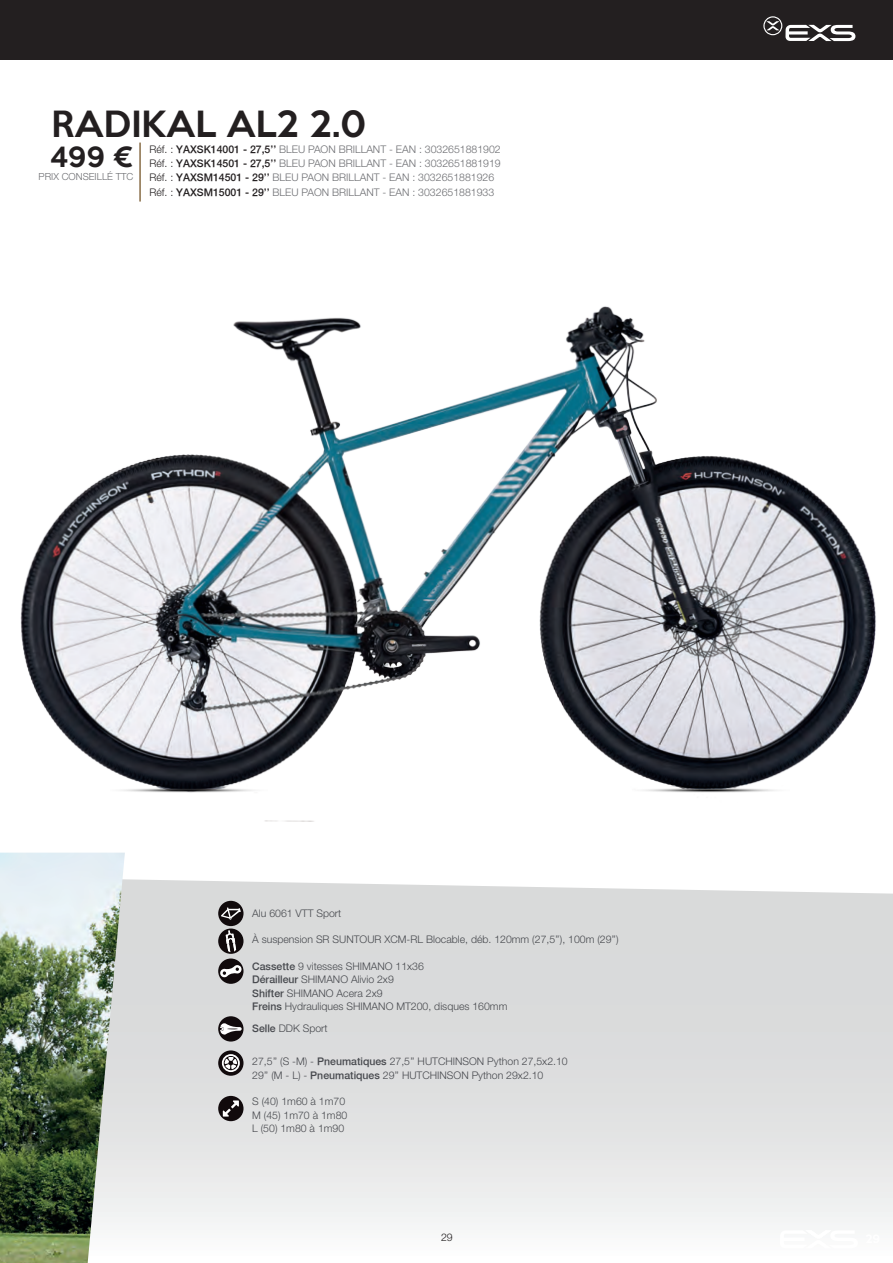
<style>
.page{position:relative;width:893px;height:1263px;background:#fff}
.page>*{position:absolute;margin:0;border:0;box-sizing:border-box;transform-origin:0 0}
.t1{font:500 33px "Keep Calm";color:#231f20}
.t2{font:500 25.5px "Keep Calm";color:#231f20}
.t3{font:300 10.5px/13.4px "Helvetica Neue";color:#47494e}
.t4{font:300 10.5px/14.1px "Helvetica Neue";color:#6d6e72}
.t5{font:300 10.5px "Helvetica Neue";color:#231f20}
.t6{font:300 9.75px "Helvetica Neue";color:#6d6e72}
.s1{color:#231f20}
.s2{font-weight:500;color:#231f20}
.s3{font-weight:500}
</style>
<div class="page">
<svg style="left:125px;top:879px;width:768px;height:346px;background:#e0e0e1"></svg>
<div style="left:0;top:0;width:893px;height:60px;background:#231f20"></div>
<svg style="left:763px;top:16px;width:92px;height:25px"></svg>
<img style="left:20px;top:306px;width:856px;height:516px">
<hr style="left:139px;top:143px;width:2px;height:59px;background:#886d47">
<img style="left:111px;top:779px;width:157px;height:21px">
<img style="left:632px;top:779px;width:158px;height:21px">
<div style="left:218px;top:901px;width:25px;height:25px;background:#110a0c;border-radius:50%"></div>
<svg style="left:221px;top:907px;width:20px;height:13px"></svg>
<div style="left:218px;top:928px;width:25px;height:26px;background:#110a0c;border-radius:50%"></div>
<svg style="left:226px;top:930px;width:10px;height:22px"></svg>
<div style="left:218px;top:958px;width:25px;height:26px;background:#110a0c;border-radius:50%"></div>
<svg style="left:220px;top:965px;width:22px;height:12px"></svg>
<div style="left:218px;top:1016px;width:25px;height:25px;background:#110a0c;border-radius:50%"></div>
<svg style="left:220px;top:1023px;width:22px;height:12px"></svg>
<svg style="left:218px;top:1050px;width:25px;height:26px"></svg>
<svg style="left:222px;top:1054px;width:18px;height:18px"></svg>
<div style="left:218px;top:1096px;width:25px;height:25px;background:#110a0c;border-radius:50%"></div>
<svg style="left:223px;top:1100px;width:16px;height:16px"></svg>
<img style="left:0;top:853px;width:125px;height:410px">
<h1 class="t1" style="left:52px;top:95px;width:316px">RADIKAL AL2 2.0</h1>
<p class="t4" style="left:149px;top:142px;width:353px"><span class="s1">Réf. :</span> <span class="s2">YAXSK14001 - 27,5’’</span> BLEU PAON BRILLANT - EAN : 3032651881902<br><span class="s1">Réf. :</span> <span class="s2">YAXSK14501 - 27,5’’</span> BLEU PAON BRILLANT - EAN : 3032651881919<br><span class="s1">Réf. :</span> <span class="s2">YAXSM14501 - 29’’</span> BLEU PAON BRILLANT - EAN : 3032651881926<br><span class="s1">Réf. :</span> <span class="s2">YAXSM15001 - 29’’</span> BLEU PAON BRILLANT - EAN : 3032651881933</p>
<h2 class="t2" style="left:51px;top:134px;width:84px">499 €</h2>
<p class="t6" style="left:39px;top:169px;width:96px">PRIX CONSEILLÉ TTC</p>
<p class="t3" style="left:252px;top:905px;width:91px">Alu 6061 VTT Sport</p>
<p class="t3" style="left:252px;top:932px;width:368px">À suspension SR SUNTOUR XCM-RL Blocable, déb. 120mm (27,5’’), 100m (29’’)</p>
<p class="t3" style="left:252px;top:959px;width:257px"><span class="s3">Cassette</span> 9 vitesses SHIMANO 11x36<br><span class="s3">Dérailleur</span> SHIMANO Alivio 2x9<br><span class="s3">Shifter</span> SHIMANO Acera 2x9<br><span class="s3">Freins</span> Hydrauliques SHIMANO MT200, disques 160mm</p>
<p class="t3" style="left:252px;top:1021px;width:77px"><span class="s3">Selle</span> DDK Sport</p>
<p class="t3" style="left:252px;top:1054px;width:317px">27,5’’ (S -M) - <span class="s3">Pneumatiques</span> 27,5’’ HUTCHINSON Python 27,5x2.10<br>29’’ (M - L) - <span class="s3">Pneumatiques</span> 29’’ HUTCHINSON Python 29x2.10</p>
<p class="t3" style="left:252px;top:1094px;width:97px">S (40) 1m60 à 1m70<br>M (45) 1m70 à 1m80<br>L (50) 1m80 à 1m90</p>
<p class="t5" style="left:441px;top:1229px;width:13px">29</p>
</div>
